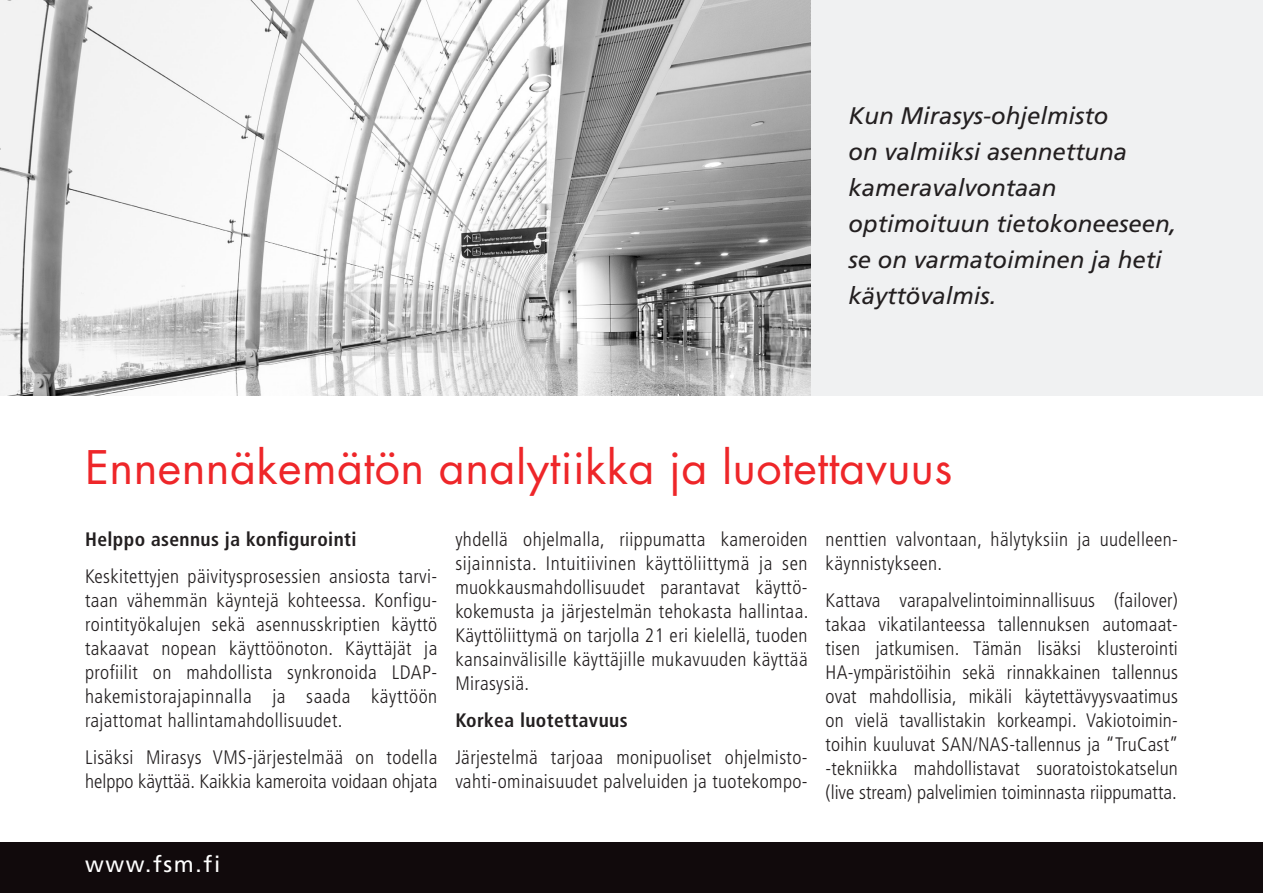
<style>
.page{position:relative;width:1263px;height:893px;background:#fff}
.page>*{position:absolute;margin:0;border:0;box-sizing:border-box;transform-origin:0 0}
.t1{font:45px "Futura Std";letter-spacing:.01em;color:#ee2629}
.t2{font:italic 24px/36px "Frutiger LT Std";color:#231f20}
.t3{font:22.5px "Frutiger LT Std";letter-spacing:.075em;color:#fff}
.t4{font:300 condensed 19.5px/24px "Frutiger LT Std";letter-spacing:.02em;color:#231f20;text-align:justify}
.t5{font:300 condensed 19.5px/24px "Frutiger LT Std";color:#231f20}
.t6{font:700 condensed 19.5px "Frutiger LT Std";letter-spacing:.02em;color:#231f20}
</style>
<div class="page">
<div style="left:753px;top:0;width:510px;height:395px;background:#f0f1f2"></div>
<div style="left:0;top:842px;width:1263px;height:51px;background:#110a0c"></div>
<hr style="left:1262px;top:0;width:1px;height:395px;background:#e6e7e9">
<img style="left:0;top:0;width:810px;height:395px">
<p class="t2" style="left:848px;top:98px;width:330px">Kun Mirasys-ohjelmisto<br>on valmiiksi asennettuna kameravalvontaan optimoituun tietokoneeseen, se on varmatoiminen ja heti käyttövalmis.</p>
<p class="t1" style="left:85px;top:438px;width:869px">Ennennäkemätön analytiikka ja luotettavuus</p>
<p class="t6" style="left:85px;top:528px;width:273px">Helppo asennus ja konfigurointi</p>
<p class="t4" style="left:85px;top:564px;width:354px">Keskitettyjen päivitysprosessien ansiosta tarvi&shy;taan vähemmän käyntejä kohteessa. Konfigu&shy;rointityökalujen sekä asennusskriptien käyttö takaavat nopean käyttöönoton. Käyttäjät ja profiilit on mahdollista synkronoida LDAP&shy;hakemistorajapinnalla ja saada käyttöön rajattomat hallintamahdollisuudet.</p>
<p class="t5" style="left:85px;top:745px;width:354px">Lisäksi Mirasys VMS-järjestelmää on todella helppo käyttää. Kaikkia kameroita voidaan ohjata</p>
<p class="t4" style="left:455px;top:528px;width:355px">yhdellä ohjelmalla, riippumatta kameroiden sijainnista. Intuitiivinen käyttöliittymä ja sen muokkausmahdollisuudet parantavat käyttö&shy;kokemusta ja järjestelmän tehokasta hallintaa.<br>Käyttöliittymä on tarjolla 21 eri kielellä, tuoden kansainvälisille käyttäjille mukavuuden käyttää Mirasysiä.</p>
<p class="t6" style="left:455px;top:709px;width:174px">Korkea luotettavuus</p>
<p class="t4" style="left:455px;top:745px;width:354px">Järjestelmä tarjoaa monipuoliset ohjelmisto&shy;vahti-ominaisuudet palveluiden ja tuotekompo-</p>
<p class="t4" style="left:826px;top:528px;width:354px">nenttien valvontaan, hälytyksiin ja uudelleen&shy;käynnistykseen.</p>
<p class="t4" style="left:826px;top:588px;width:354px">Kattava varapalvelintoiminnallisuus (failover) takaa vikatilanteessa tallennuksen automaat&shy;tisen jatkumisen. Tämän lisäksi klusterointi HA-ympäristöihin sekä rinnakkainen tallennus ovat mahdollisia, mikäli käytettävyysvaatimus on vielä tavallistakin korkeampi. Vakiotoimin&shy;toihin kuuluvat SAN/NAS-tallennus ja “TruCast” -tekniikka mahdollistavat suoratoistokatselun (live stream) palvelimien toiminnasta riippumatta.</p>
<p class="t3" style="left:85px;top:850px;width:137px">www.fsm.fi</p>
</div>
